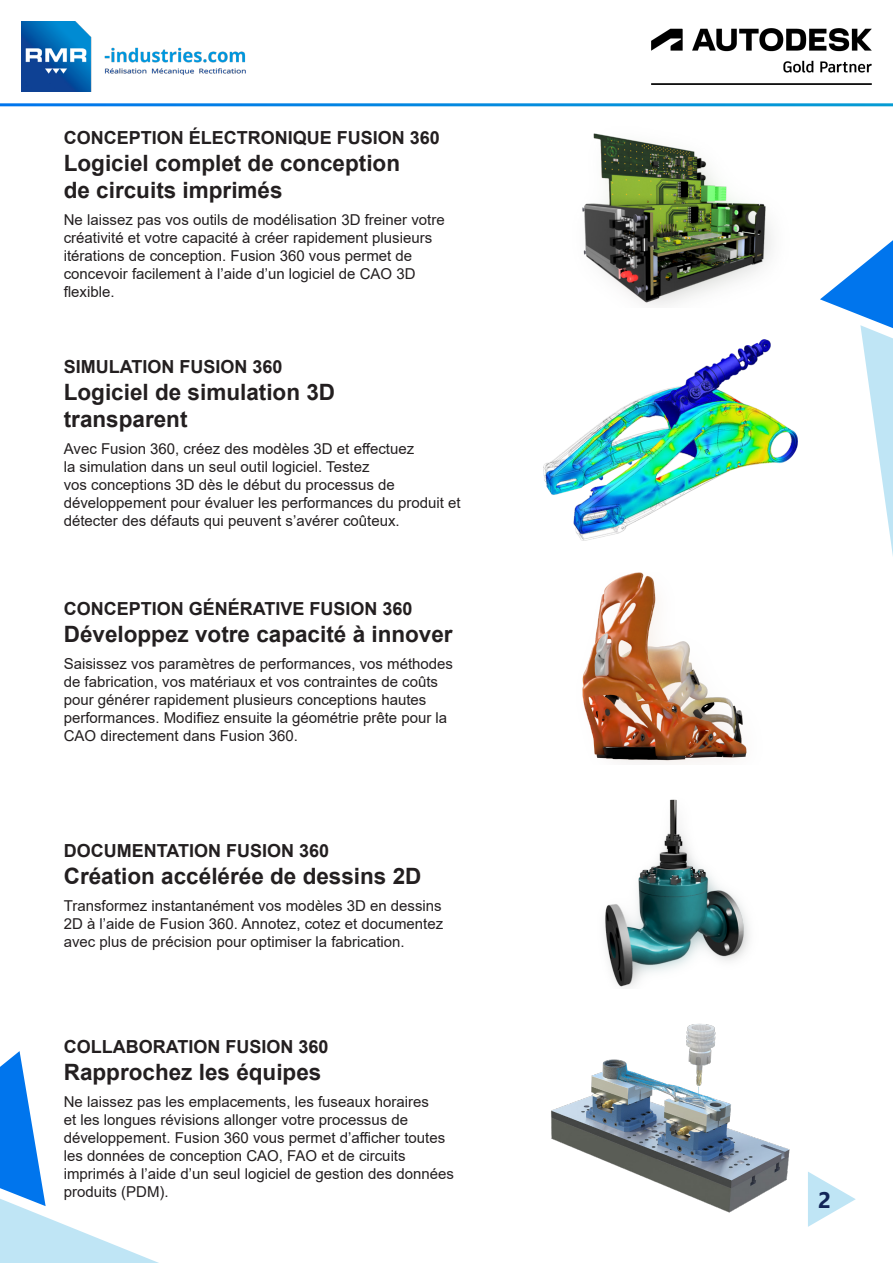
<style>
.page{position:relative;width:893px;height:1263px;background:#fff}
.page>*{position:absolute;margin:0;border:0;box-sizing:border-box;transform-origin:0 0}
.t1{font:700 22.5px/27px "Arial";color:#231f20}
.t2{font:700 22.5px "Ebrima";color:#122558}
.t3{font:700 18px "Arial";color:#231f20}
.t4{font:15px/18px "Arial";color:#231f20}
</style>
<div class="page">
<img style="left:652px;top:28px;width:220px;height:56px">
<img style="left:21px;top:21px;width:225px;height:70px">
<svg style="left:0;top:1051px;width:159px;height:212px"></svg>
<img style="left:582px;top:133px;width:191px;height:172px">
<img style="left:582px;top:572px;width:165px;height:191px">
<img style="left:544px;top:340px;width:253px;height:200px">
<img style="left:605px;top:799px;width:145px;height:189px">
<img style="left:551px;top:1023px;width:239px;height:189px">
<svg style="left:820px;top:240px;width:73px;height:316px"></svg>
<svg style="left:808px;top:1172px;width:48px;height:55px"></svg>
<p class="t3" style="left:64px;top:125px;width:378px">CONCEPTION ÉLECTRONIQUE FUSION 360</p>
<p class="t1" style="left:64px;top:150px;width:338px">Logiciel complet de conception</p>
<p class="t1" style="left:64px;top:177px;width:220px">de circuits imprimés</p>
<p class="t4" style="left:64px;top:211px;width:382px">Ne laissez pas vos outils de modélisation 3D freiner votre créativité et votre capacité à créer rapidement plusieurs itérations de conception. Fusion 360 vous permet de concevoir facilement à l’aide d’un logiciel de CAO 3D flexible.</p>
<p class="t3" style="left:64px;top:354px;width:220px">SIMULATION FUSION 360</p>
<p class="t1" style="left:64px;top:379px;width:273px">Logiciel de simulation 3D transparent</p>
<p class="t4" style="left:64px;top:439px;width:398px">Avec Fusion 360, créez des modèles 3D et effectuez<br>la simulation dans un seul outil logiciel. Testez<br>vos conceptions 3D dès le début du processus de développement pour évaluer les performances du produit et détecter des défauts qui peuvent s’avérer coûteux.</p>
<p class="t3" style="left:64px;top:596px;width:350px">CONCEPTION GÉNÉRATIVE FUSION 360</p>
<p class="t1" style="left:64px;top:621px;width:390px">Développez votre capacité à innover</p>
<p class="t4" style="left:64px;top:654px;width:391px">Saisissez vos paramètres de performances, vos méthodes de fabrication, vos matériaux et vos contraintes de coûts pour générer rapidement plusieurs conceptions hautes performances. Modifiez ensuite la géométrie prête pour la CAO directement dans Fusion 360.</p>
<p class="t3" style="left:64px;top:838px;width:267px">DOCUMENTATION FUSION 360</p>
<p class="t1" style="left:64px;top:862px;width:359px">Création accélérée de dessins 2D</p>
<p class="t4" style="left:64px;top:896px;width:381px;text-align:justify">Transformez instantanément vos modèles 3D en dessins 2D à l’aide de Fusion 360. Annotez, cotez et documentez avec plus de précision pour optimiser la fabrication.</p>
<p class="t3" style="left:64px;top:1034px;width:266px">COLLABORATION FUSION 360</p>
<p class="t1" style="left:64px;top:1059px;width:259px">Rapprochez les équipes</p>
<p class="t4" style="left:64px;top:1093px;width:392px">Ne laissez pas les emplacements, les fuseaux horaires<br>et les longues révisions allonger votre processus de développement. Fusion 360 vous permet d’afficher toutes les données de conception CAO, FAO et de circuits imprimés à l’aide d’un seul logiciel de gestion des données produits (PDM).</p>
<p class="t2" style="left:818px;top:1182px;width:14px">2</p>
</div>
